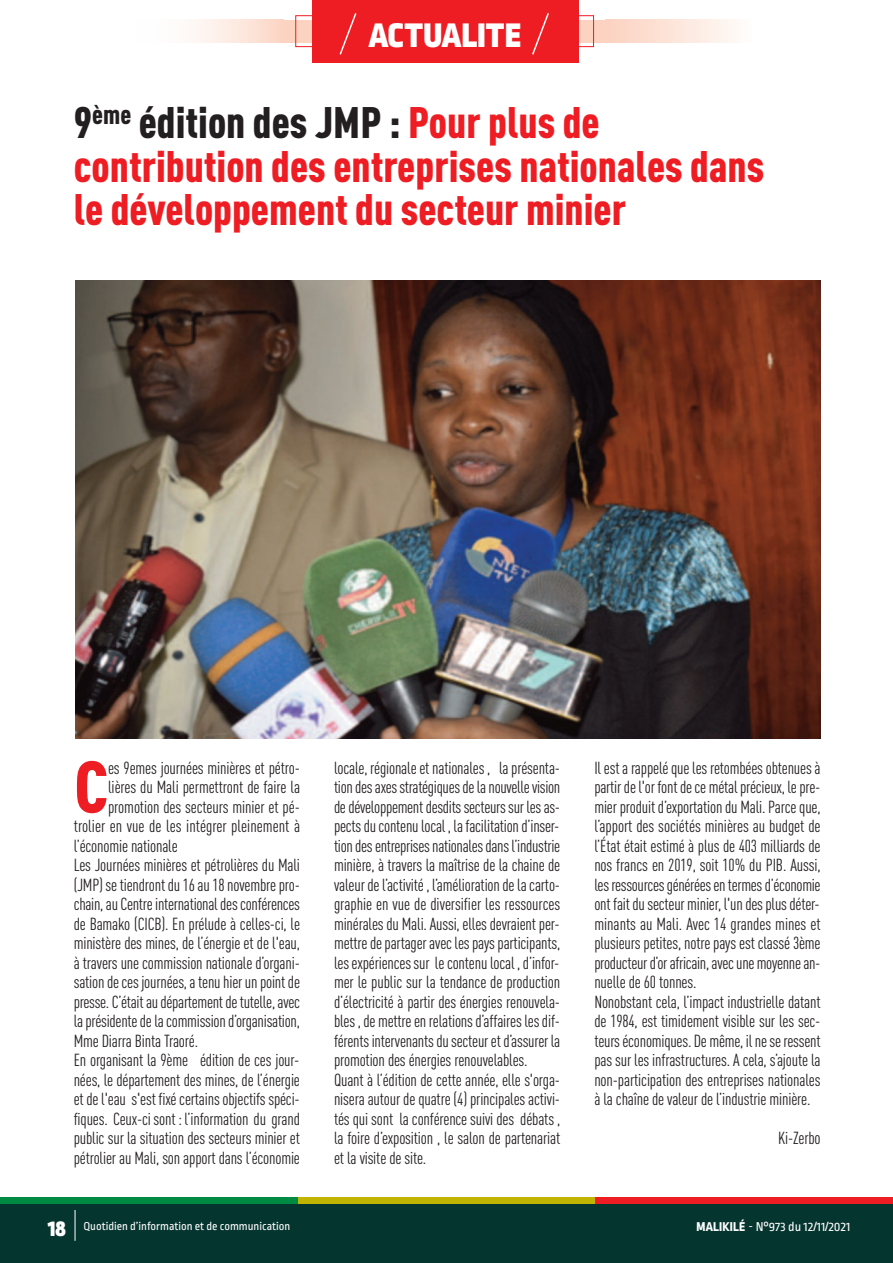
<style>
.page{position:relative;width:893px;height:1263px;background:#fff}
.page>*{position:absolute;margin:0;border:0;box-sizing:border-box;transform-origin:0 0}
.t1{font:900 condensed 72px "DIN Pro";color:#ee1d23}
.t2{font:900 condensed 43.5px/43.5px "DIN Pro";color:#ee1d23}
.t3{font:900 36px "Ropa Sans Pro";letter-spacing:.01em;color:#fff}
.t4{font:900 24px "Ropa Sans Pro";color:#fff}
.t5{font:condensed 17.25px/19.5px "DIN Pro";letter-spacing:-.01em;color:#231f20}
.t6{font:13.5px "Ropa Sans Pro";color:#fff}
.t7{font:12px "Ropa Sans Pro";color:#fff}
.s1{color:#231f20}
.s2{font-weight:800}
</style>
<div class="page">
<div style="left:0;top:1203px;width:893px;height:60px;background:#05352f"></div>
<div style="left:0;top:1197px;width:298px;height:6px;background:#008b43"></div>
<div style="left:298px;top:1197px;width:297px;height:6px;background:#c0b301"></div>
<div style="left:595px;top:1197px;width:298px;height:6px;background:#ee1d23"></div>
<hr style="left:75px;top:1210px;width:1px;height:31px;background:#fff">
<div style="left:284px;top:20px;width:323px;height:23px;background:#fcd2c0"></div>
<div style="left:295px;top:15px;width:299px;height:32px;border:1px solid #ee1d23"></div>
<div style="left:312px;top:0;width:266px;height:63px;background:#ee1d23"></div>
<svg style="left:339px;top:13px;width:18px;height:42px"></svg>
<svg style="left:532px;top:13px;width:17px;height:42px"></svg>
<div style="left:137px;top:20px;width:147px;height:23px;background:linear-gradient(to right,#fff,#fcdaca)"></div>
<div style="left:606px;top:20px;width:147px;height:23px;background:linear-gradient(to right,#fcd2bf,#fefdfc)"></div>
<img style="left:75px;top:281px;width:746px;height:458px">
<h3 class="t3" style="left:369px;top:23px;width:154px">ACTUALITE</h3>
<h2 class="t2" style="left:74px;top:105px;width:692px"><span class="s1">9</span><sup>ème</sup> <span class="s1">édition des JMP :</span> Pour plus de contribution des entreprises nationales dans le développement du secteur minier</h2>
<h1 class="t1" style="left:75px;top:761px;width:36px">C</h1>
<p class="t5" style="left:108px;top:759px;width:193px">es 9emes journées minières et pétro-</p>
<p class="t5" style="left:108px;top:779px;width:193px">lières du Mali permettront de faire la</p>
<p class="t5" style="left:108px;top:798px;width:193px">promotion des secteurs minier et pé-</p>
<p class="t5" style="left:74px;top:818px;width:228px">trolier en vue de les intégrer pleinement à</p>
<p class="t5" style="left:74px;top:837px;width:105px">l’économie nationale</p>
<p class="t5" style="left:74px;top:857px;width:228px">Les Journées minières et pétrolières du Mali</p>
<p class="t5" style="left:74px;top:876px;width:228px">(JMP)setiendrontdu16au18novembrepro-</p>
<p class="t5" style="left:74px;top:896px;width:228px">chain,auCentreinternationaldesconférences</p>
<p class="t5" style="left:74px;top:915px;width:228px">de Bamako (CICB). En prélude à celles-ci, le</p>
<p class="t5" style="left:74px;top:935px;width:228px">ministère des mines, de l’énergie et de l'eau,</p>
<p class="t5" style="left:74px;top:954px;width:228px">à travers une commission nationale d’organi-</p>
<p class="t5" style="left:74px;top:974px;width:228px">sationdecesjournées,atenuhierunpointde</p>
<p class="t5" style="left:74px;top:993px;width:228px">presse.C’étaitaudépartementdetutelle,avec</p>
<p class="t5" style="left:74px;top:1013px;width:228px">laprésidentedelacommissiond’organisation,</p>
<p class="t5" style="left:74px;top:1032px;width:126px">Mme Diarra Binta Traoré.</p>
<p class="t5" style="left:74px;top:1052px;width:227px">En organisant la 9ème édition de ces jour-</p>
<p class="t5" style="left:74px;top:1071px;width:228px">nées, le département des mines, de l’énergie</p>
<p class="t5" style="left:74px;top:1091px;width:228px">et de l'eau s'est fixé certains objectifs spéci-</p>
<p class="t5" style="left:74px;top:1110px;width:228px">fiques. Ceux-ci sont : l’information du grand</p>
<p class="t5" style="left:74px;top:1130px;width:228px">public sur la situation des secteurs minier et</p>
<p class="t5" style="left:74px;top:1149px;width:228px">pétrolier au Mali, son apport dans l’économie</p>
<p class="t5" style="left:334px;top:759px;width:228px">locale, régionale et nationales , la présenta&shy;tiondesaxesstratégiquesdelanouvellevision dedéveloppementdesditssecteurssur lesas&shy;pectsducontenulocal , lafacilitationd’inser&shy;tiondesentreprisesnationalesdansl’industrie minière, à travers la maîtrise de la chaine de valeur de l’activité , l’amélioration de la carto&shy;graphie en vue de diversifier les ressources minérales du Mali. Aussi, elles devraient per&shy;mettredepartageraveclespaysparticipants, les expériences sur le contenu local , d’infor&shy;mer le public sur la tendance de production d’électricité à partir des énergies renouvela&shy;bles,de mettreenrelationsd’affaireslesdif&shy;férentsintervenantsdusecteuretd’assurer la promotion des énergies renouvelables.<br>Quant à l’édition de cette année, elle s'orga&shy;nisera autour de quatre (4) principales activi&shy;tés qui sont la conférence suivi des débats , la foire d’exposition , le salon de partenariat et la visite de site.</p>
<p class="t5" style="left:594px;top:759px;width:228px">Il est a rappelé que les retombées obtenues à partirdel'or fontdece métalprécieux, lepre&shy;mier produit d’exportation du Mali. Parce que, l’apport des sociétés minières au budget de l’État était estimé à plus de 403 milliards de nos francs en 2019, soit 10% du PIB. Aussi, lesressourcesgénéréesentermesd’économie ont faitdusecteurminier, l'undesplusdéter&shy;minants au Mali. Avec 14 grandes mines et plusieurs petites, notre pays est classé 3ème producteurd’orafricain,avecunemoyennean&shy;nuelle de 60 tonnes.<br>Nonobstant cela, l’impact industrielle datant de 1984, est timidement visible sur les sec&shy;teurséconomiques. Demême, ilneseressent pas sur les infrastructures. A cela, s’ajoute la non-participation des entreprises nationales à la chaîne de valeur de l’industrie minière.</p>
<p class="t5" style="left:778px;top:1130px;width:44px">Ki-Zerbo</p>
<h3 class="t4" style="left:48px;top:1220px;width:19px">18</h3>
<p class="t7" style="left:83px;top:1222px;width:209px">Quotidien d’information et de communication</p>
<p class="t6" style="left:697px;top:1222px;width:155px"><span class="s2">MALIKILé</span> - N°973 du 12/11/2021</p>
</div>
